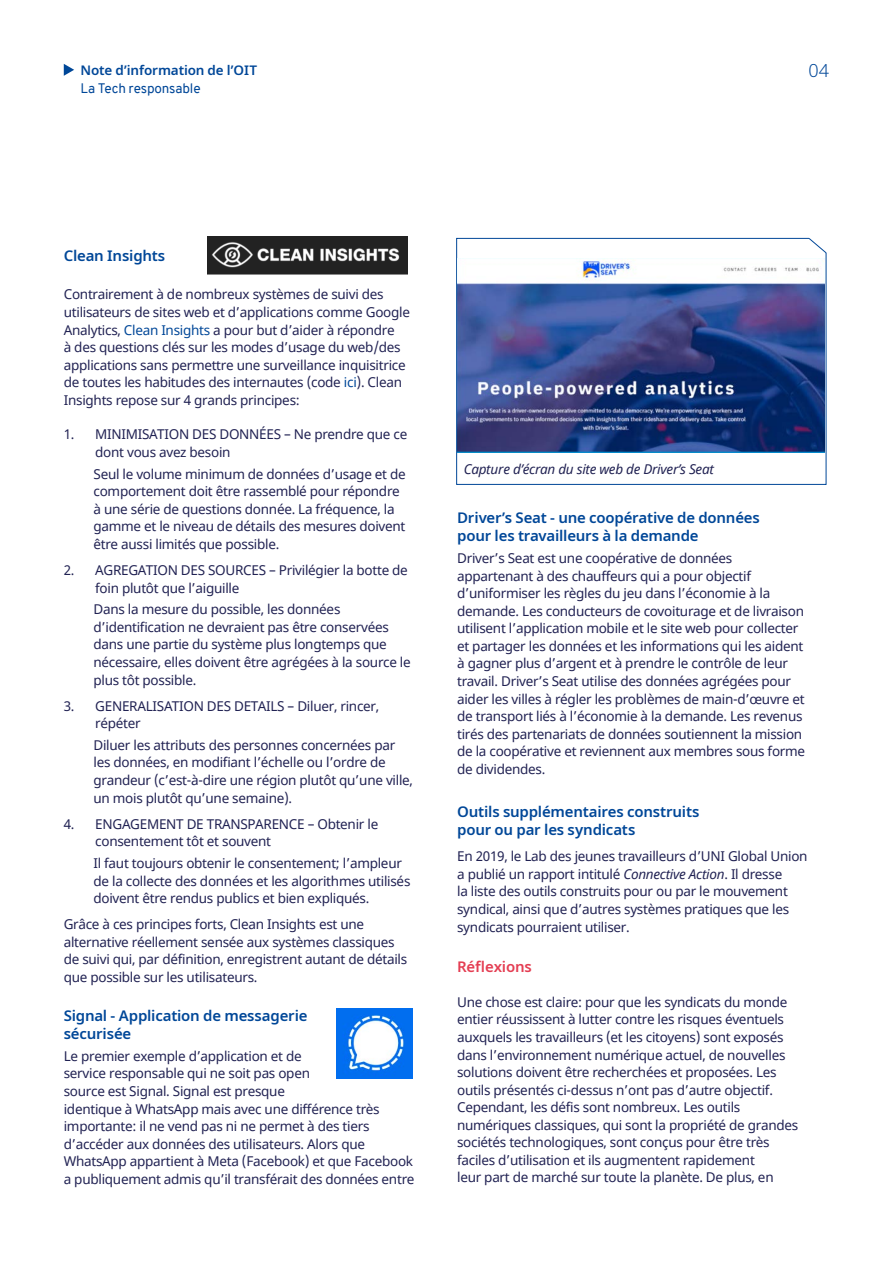
<style>
.page{position:relative;width:893px;height:1263px;background:#fff}
.page>*{position:absolute;margin:0;border:0;box-sizing:border-box;transform-origin:0 0}
.t1{font:300 18px "Noto Sans";color:#004798}
.t2{font:600 15px/18px "Noto Sans";letter-spacing:-.015em;color:#004798}
.t3{font:600 15px "Noto Sans";letter-spacing:-.01em;color:#e43e53}
.t4{font:13.5px/17.5px "Noto Sans";letter-spacing:-.02em;color:#212253}
.t5{font:italic 13.5px "Noto Sans";letter-spacing:-.02em;color:#212253}
.t6{font:600 13.5px "Noto Sans";letter-spacing:-.01em;color:#004798}
.t7{font:13.5px "Overpass";letter-spacing:-.01em;color:#004798}
.s1{color:#004798}
.s2{font-style:italic}
</style>
<div class="page">
<svg style="left:64px;top:64px;width:10px;height:12px"></svg>
<img style="left:208px;top:237px;width:199px;height:37px">
<img style="left:336px;top:1008px;width:77px;height:70px">
<div style="left:456px;top:238px;width:370px;height:247px;border:1px solid #004798"></div>
<svg style="left:808px;top:237px;width:19px;height:17px"></svg>
<img style="left:458px;top:258px;width:367px;height:195px">
<p class="t6" style="left:80px;top:60px;width:178px">Note d’information de l’OIT</p>
<p class="t7" style="left:80px;top:78px;width:122px">La Tech responsable</p>
<h1 class="t1" style="left:808px;top:57px;width:22px">04</h1>
<p class="t2" style="left:64px;top:247px;width:103px">Clean Insights</p>
<p class="t4" style="left:64px;top:286px;width:348px">Contrairement à de nombreux systèmes de suivi des utilisateurs de sites web et d’applications comme Google Analytics, <span class="s1">Clean Insights</span> a pour but d’aider à répondre<br>à des questions clés sur les modes d’usage du web/des applications sans permettre une surveillance inquisitrice de toutes les habitudes des internautes (code <span class="s1">ici</span>). Clean Insights repose sur 4 grands principes:</p>
<p class="t4" style="left:95px;top:426px;width:314px;text-indent:-31px">1. MINIMISATION DES DONNÉES – Ne prendre que ce dont vous avez besoin</p>
<p class="t4" style="left:94px;top:465px;width:314px">Seul le volume minimum de données d’usage et de comportement doit être rassemblé pour répondre à une série de questions donnée. La fréquence, la gamme et le niveau de détails des mesures doivent être aussi limités que possible.</p>
<p class="t4" style="left:95px;top:562px;width:314px;text-indent:-31px">2. AGREGATION DES SOURCES – Privilégier la botte de foin plutôt que l’aiguille</p>
<p class="t4" style="left:94px;top:601px;width:319px">Dans la mesure du possible, les données d’identification ne devraient pas être conservées dans une partie du système plus longtemps que nécessaire, elles doivent être agrégées à la source le plus tôt possible.</p>
<p class="t4" style="left:95px;top:697px;width:285px;text-indent:-31px">3. GENERALISATION DES DETAILS – Diluer, rincer, répéter</p>
<p class="t4" style="left:94px;top:737px;width:321px">Diluer les attributs des personnes concernées par les données, en modifiant l’échelle ou l’ordre de grandeur (c’est-à-dire une région plutôt qu’une ville, un mois plutôt qu’une semaine).</p>
<p class="t4" style="left:95px;top:815px;width:285px;text-indent:-31px">4. ENGAGEMENT DE TRANSPARENCE – Obtenir le consentement tôt et souvent</p>
<p class="t4" style="left:93px;top:855px;width:318px">Il faut toujours obtenir le consentement; l’ampleur de la collecte des données et les algorithmes utilisés doivent être rendus publics et bien expliqués.</p>
<p class="t4" style="left:64px;top:916px;width:345px">Grâce à ces principes forts, Clean Insights est une alternative réellement sensée aux systèmes classiques de suivi qui, par définition, enregistrent autant de détails que possible sur les utilisateurs.</p>
<p class="t2" style="left:64px;top:1007px;width:245px">Signal - Application de messagerie sécurisée</p>
<p class="t4" style="left:64px;top:1048px;width:352px">Le premier exemple d’application et de<br>service responsable qui ne soit pas open<br>source est Signal. Signal est presque<br>identique à WhatsApp mais avec une différence très importante: il ne vend pas ni ne permet à des tiers d’accéder aux données des utilisateurs. Alors que WhatsApp appartient à Meta (Facebook) et que Facebook a publiquement admis qu’il transférait des données entre</p>
<p class="t5" style="left:464px;top:459px;width:252px">Capture d’écran du site web de Driver’s Seat</p>
<p class="t2" style="left:457px;top:509px;width:304px">Driver’s Seat - une coopérative de données pour les travailleurs à la demande</p>
<p class="t4" style="left:457px;top:550px;width:350px">Driver’s Seat est une coopérative de données appartenant à des chauffeurs qui a pour objectif d’uniformiser les règles du jeu dans l’économie à la demande. Les conducteurs de covoiturage et de livraison utilisent l’application mobile et le site web pour collecter et partager les données et les informations qui les aident à gagner plus d’argent et à prendre le contrôle de leur travail. Driver’s Seat utilise des données agrégées pour aider les villes à régler les problèmes de main-d’œuvre et de transport liés à l’économie à la demande. Les revenus tirés des partenariats de données soutiennent la mission de la coopérative et reviennent aux membres sous forme de dividendes.</p>
<p class="t2" style="left:457px;top:803px;width:244px">Outils supplémentaires construits pour ou par les syndicats</p>
<p class="t4" style="left:457px;top:848px;width:352px">En 2019, le Lab des jeunes travailleurs d’UNI Global Union a publié un rapport intitulé <span class="s2">Connective Action</span>. Il dresse<br>la liste des outils construits pour ou par le mouvement syndical, ainsi que d’autres systèmes pratiques que les syndicats pourraient utiliser.</p>
<p class="t3" style="left:457px;top:956px;width:76px">Réflexions</p>
<p class="t4" style="left:457px;top:994px;width:343px">Une chose est claire: pour que les syndicats du monde entier réussissent à lutter contre les risques éventuels auxquels les travailleurs (et les citoyens) sont exposés dans l’environnement numérique actuel, de nouvelles solutions doivent être recherchées et proposées. Les outils présentés ci-dessus n’ont pas d’autre objectif.<br>Cependant, les défis sont nombreux. Les outils numériques classiques, qui sont la propriété de grandes sociétés technologiques, sont conçus pour être très faciles d’utilisation et ils augmentent rapidement<br>leur part de marché sur toute la planète. De plus, en</p>
</div>
